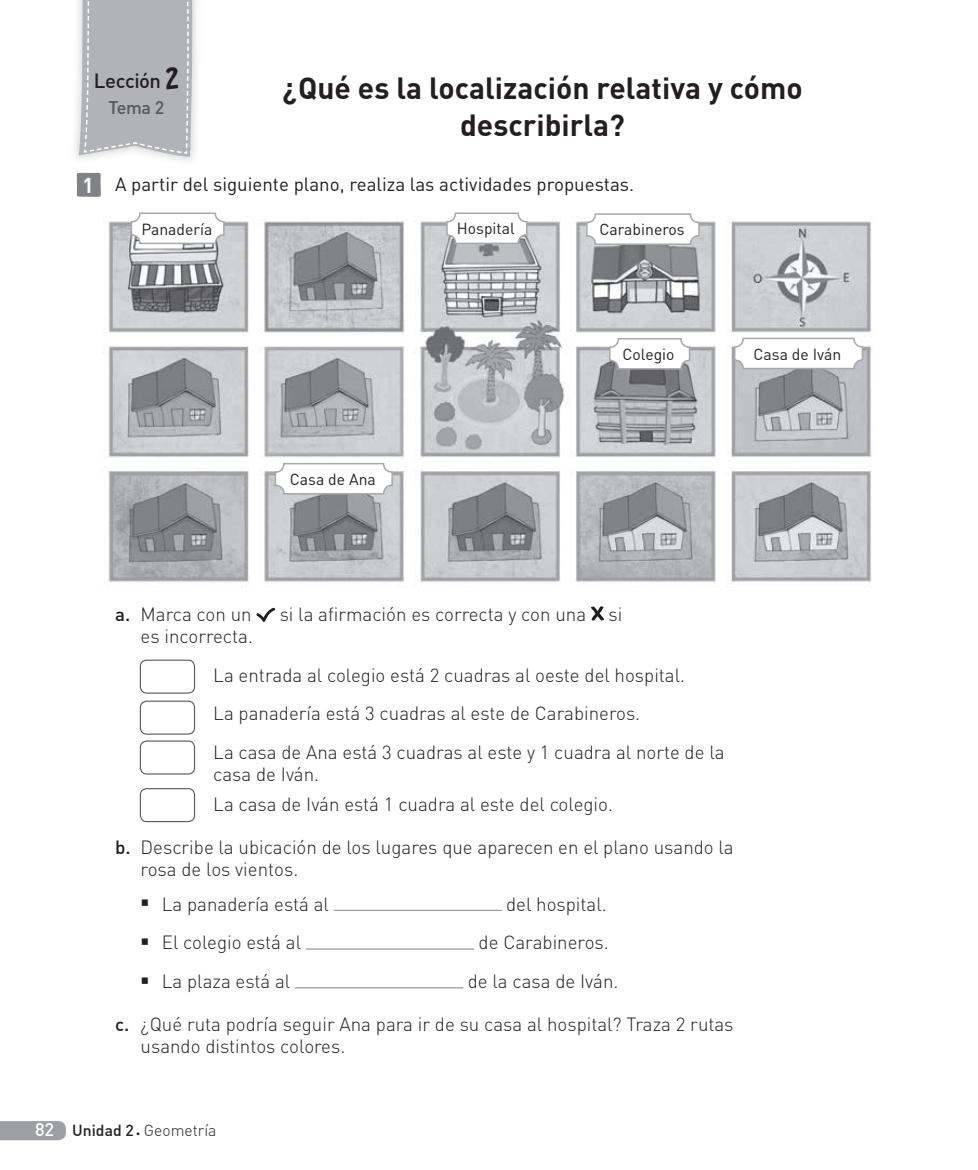
<style>
.page{position:relative;width:978px;height:1170px;background:#fff}
.page>*{position:absolute;margin:0;border:0;box-sizing:border-box;transform-origin:0 0}
.t1{font:700 30px/36px "DIN Pro";color:#231f20;text-align:center}
.t2{font:500 20.25px "DIN Pro";letter-spacing:-.025em;color:#231f20}
.t3{font:300 18.75px/38.7px "DIN Pro";color:#231f20}
.t4{font:18.75px "DIN Pro";color:#231f20}
.t5{font:500 18px "DIN Pro";color:#57585a}
.t6{font:15.75px "DIN Pro";color:#231f20}
.t7{font:300 15.75px "DIN Pro";color:#231f20}
.s1{font-family:"DK Hobgoblin";font-weight:400;font-size:27px}
.s2{font-weight:700;font-size:21px;color:#fff}
.s3{font-weight:500}
.s4{font-family:"Unit Slab Pro";font-size:19.5px}
.s5{font-weight:500;font-size:18px;color:#fff}
.s6{font-family:"Minion Pro";font-weight:400;font-size:10.5px}
</style>
<div class="page">
<img style="left:75px;top:0;width:122px;height:161px">
<svg style="left:79px;top:0;width:115px;height:157px;background:#b8b9bc"></svg>
<svg style="left:256px;top:607px;width:19px;height:15px"></svg>
<svg style="left:591px;top:606px;width:13px;height:14px"></svg>
<div style="left:140px;top:659px;width:55px;height:34px;border:1px solid #57585a;border-radius:6px"></div>
<div style="left:140px;top:700px;width:55px;height:34px;border:1px solid #57585a;border-radius:6px"></div>
<div style="left:140px;top:740px;width:55px;height:34px;border:1px solid #57585a;border-radius:6px"></div>
<div style="left:140px;top:788px;width:55px;height:34px;border:1px solid #57585a;border-radius:6px"></div>
<hr style="left:334px;top:909px;width:168px;height:1px;background:#808285">
<hr style="left:306px;top:948px;width:168px;height:1px;background:#808285">
<hr style="left:295px;top:987px;width:168px;height:1px;background:#808285">
<svg style="left:77px;top:173px;width:24px;height:24px"></svg>
<img style="left:102px;top:216px;width:770px;height:370px">
<div style="left:447px;top:213px;width:80px;height:30px;background:#fff;border-radius:9px"></div>
<div style="left:446px;top:212px;width:81px;height:32px;border:2px solid #a8a9ad;border-radius:9px"></div>
<div style="left:131px;top:213px;width:93px;height:30px;background:#fff;border-radius:9px"></div>
<div style="left:131px;top:212px;width:94px;height:32px;border:2px solid #a8a9ad;border-radius:9px"></div>
<div style="left:587px;top:214px;width:112px;height:30px;background:#fff;border-radius:9px"></div>
<div style="left:586px;top:213px;width:114px;height:32px;border:2px solid #a8a9ad;border-radius:9px"></div>
<div style="left:735px;top:338px;width:127px;height:30px;background:#fff;border-radius:9px"></div>
<div style="left:734px;top:337px;width:129px;height:32px;border:2px solid #a8a9ad;border-radius:9px"></div>
<div style="left:275px;top:463px;width:117px;height:30px;background:#fff;border-radius:9px"></div>
<div style="left:275px;top:463px;width:118px;height:31px;border:2px solid #a8a9ad;border-radius:9px"></div>
<div style="left:610px;top:339px;width:79px;height:30px;background:#fff;border-radius:9px"></div>
<div style="left:609px;top:338px;width:81px;height:31px;border:2px solid #a8a9ad;border-radius:9px"></div>
<svg style="left:0;top:1121px;width:66px;height:18px"></svg>
<p class="t2" style="left:94px;top:64px;width:87px">Lección <span class="s1">2</span></p>
<p class="t5" style="left:109px;top:93px;width:57px">Tema 2</p>
<h1 class="t1" style="left:282px;top:67px;width:522px">¿Qué es la localización relativa y cómo describirla?</h1>
<p class="t4" style="left:82px;top:170px;width:553px"><span class="s2">1</span> A partir del siguiente plano, realiza las actividades propuestas.</p>
<p class="t6" style="left:141px;top:217px;width:73px">Panadería</p>
<p class="t6" style="left:457px;top:216px;width:59px">Hospital</p>
<p class="t6" style="left:599px;top:217px;width:87px">Carabineros</p>
<p class="t6" style="left:290px;top:466px;width:87px">Casa de Ana</p>
<p class="t6" style="left:622px;top:342px;width:54px">Colegio</p>
<p class="t6" style="left:753px;top:341px;width:89px">Casa de Iván</p>
<p class="t3" style="left:115px;top:593px;width:138px"><span class="s3">a.</span> Marca con un</p>
<p class="t3" style="left:280px;top:593px;width:344px">si la afirmación es correcta y con una si</p>
<p class="t3" style="left:213px;top:615px;width:513px;text-indent:-73px">es incorrecta.<br>La entrada al colegio está 2 cuadras al oeste del hospital.<br>La panadería está 3 cuadras al este de Carabineros.<br>La casa de Ana está 3 cuadras al este y 1 cuadra al norte de la</p>
<p class="t3" style="left:213px;top:757px;width:401px;line-height:30.3px">casa de Iván.<br>La casa de Iván está 1 cuadra al este del colegio.</p>
<p class="t3" style="left:141px;top:835px;width:595px;line-height:21.8px;text-indent:-26px"><span class="s3">b.</span> Describe la ubicación de los lugares que aparecen en el plano usando la rosa de los vientos.</p>
<p class="t3" style="left:141px;top:882px;width:190px"><span class="s4">◾</span> La panadería está al</p>
<p class="t3" style="left:506px;top:882px;width:102px">del hospital.</p>
<p class="t3" style="left:141px;top:921px;width:162px"><span class="s4">◾</span> El colegio está al</p>
<p class="t3" style="left:479px;top:921px;width:132px">de Carabineros.</p>
<p class="t3" style="left:141px;top:960px;width:151px"><span class="s4">◾</span> La plaza está al</p>
<p class="t3" style="left:468px;top:960px;width:152px">de la casa de Iván.</p>
<p class="t3" style="left:141px;top:1011px;width:594px;line-height:21.8px;text-indent:-26px"><span class="s3">c.</span> ¿Qué ruta podría seguir Ana para ir de su casa al hospital? Traza 2 rutas usando distintos colores.</p>
<p class="t7" style="left:35px;top:1117px;width:183px"><span class="s5">82</span> <span class="s3">Unidad 2</span> <span class="s6">•</span> Geometría</p>
</div>
